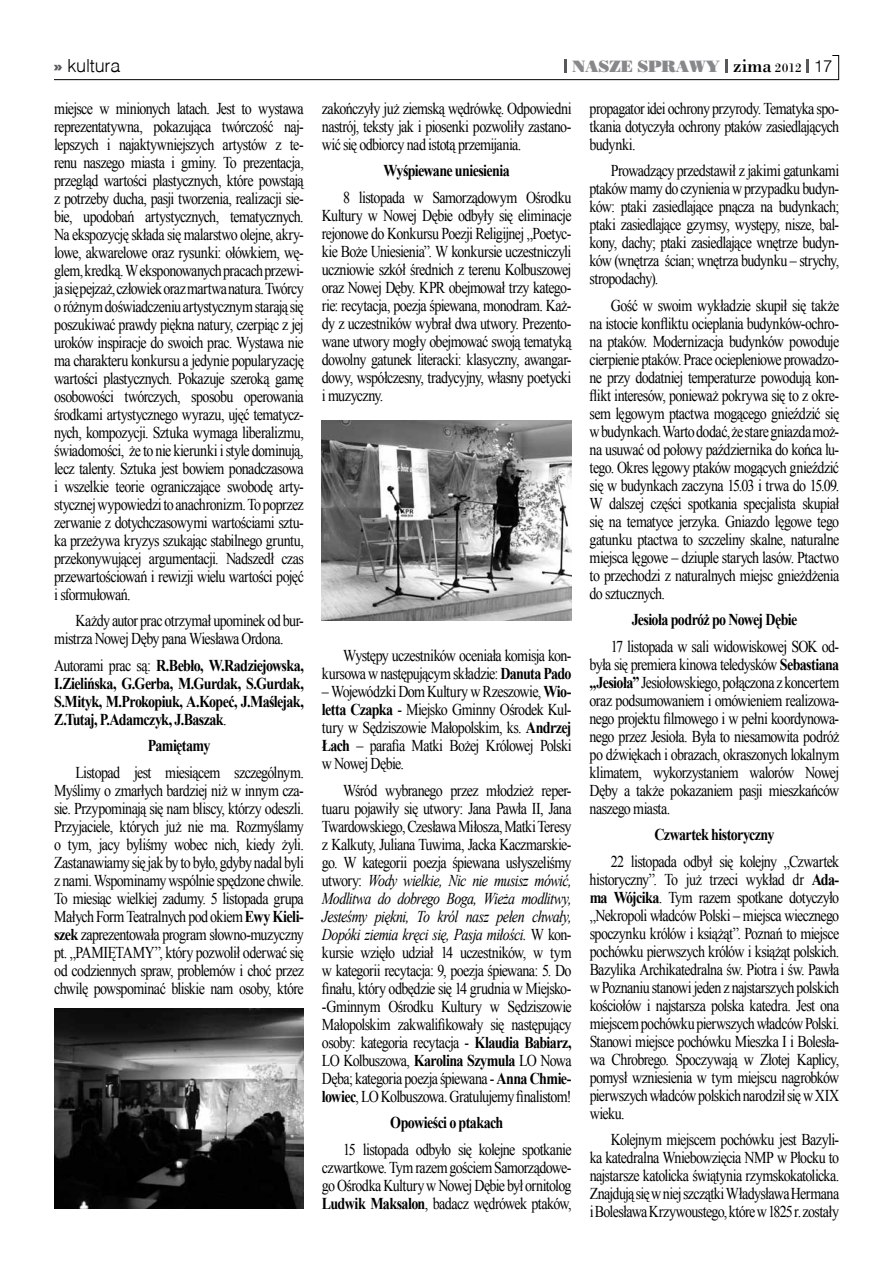
<style>
.page{position:relative;width:893px;height:1263px;background:#fff}
.page>*{position:absolute;margin:0;border:0;box-sizing:border-box;transform-origin:0 0}
.t1{font:300 18px "Switzerland";letter-spacing:-.01em;color:#000}
.t2{font:16.5px/18px "Times New Roman";letter-spacing:-.045em;color:#000;text-align:justify;scale:.85 1}
.t3{font:700 16.5px/18px "Times New Roman";letter-spacing:-.045em;color:#000;text-align:justify;scale:.85 1}
.t4{font:16.5px "Bodnoff";letter-spacing:-.02em;color:#87888a}
.s1{font-family:"Switzerland Inserat";font-weight:400;font-size:19.5px;color:#58585a}
.s2{font-family:"Bodoni PL";font-size:18px;color:#000}
.s3{font-family:"Bodoni PL";font-size:12px;color:#000}
.s4{font-family:"Switzerland";font-weight:300;color:#000}
.s5{font-weight:400}
.s6{font-weight:700}
.s7{font-style:italic}
</style>
<div class="page">
<svg style="left:54px;top:55px;width:785px;height:25px"></svg>
<img style="left:322px;top:420px;width:249px;height:201px">
<img style="left:54px;top:1008px;width:250px;height:201px">
<p class="t1" style="left:53px;top:55px;width:69px"><span class="s1">»</span> kultura</p>
<p class="t4" style="left:572px;top:57px;width:261px">NASZE SPRAWY <span class="s2">zima</span> <span class="s3">2012</span> <span class="s4">17</span></p>
<p class="t2" style="left:54px;top:99px;width:295px">miejsce w minionych latach. Jest to wystawa reprezentatywna, pokazująca twórczość naj&shy;lepszych i najaktywniejszych artystów z te&shy;renu naszego miasta i gminy. To prezentacja, przegląd wartości plastycznych, które powstają z potrzeby ducha, pasji tworzenia, realizacji sie&shy;bie, upodobań artystycznych, tematycznych.<br>Na ekspozycję składa się malarstwo olejne, akry&shy;lowe, akwarelowe oraz rysunki: ołówkiem, wę&shy;glem, kredką. W eksponowanych pracach przewi&shy;ja się pejzaż, człowiek oraz martwa natura. Twórcy o różnym doświadczeniu artystycznym starają się poszukiwać prawdy piękna natury, czerpiąc z jej uroków inspiracje do swoich prac. Wystawa nie ma charakteru konkursu a jedynie popularyzację wartości plastycznych. Pokazuje szeroką gamę osobowości twórczych, sposobu operowania środkami artystycznego wyrazu, ujęć tematycz&shy;nych, kompozycji. Sztuka wymaga liberalizmu, świadomości, że to nie kierunki i style dominują, lecz talenty. Sztuka jest bowiem ponadczasowa i wszelkie teorie ograniczające swobodę arty&shy;stycznej wypowiedzi to anachronizm. To poprzez zerwanie z dotychczasowymi wartościami sztu&shy;ka przeżywa kryzys szukając stabilnego gruntu, przekonywującej argumentacji. Nadszedł czas przewartościowań i rewizji wielu wartości pojęć i sformułowań.</p>
<p class="t2" style="left:54px;top:611px;width:295px;text-indent:21px">Każdy autor prac otrzymał upominek od bur&shy;mistrza Nowej Dęby pana Wiesława Ordona.</p>
<p class="t3" style="left:54px;top:656px;width:295px"><span class="s5">Autorami prac są:</span> R.Bebło, W.Radziejowska, I.Zielińska, G.Gerba, M.Gurdak, S.Gurdak, S.Mityk, M.Prokopiuk, A.Kopeć, J.Maślejak, Z.Tutaj, P.Adamczyk, J.Baszak<span class="s5">.</span></p>
<p class="t3" style="left:148px;top:736px;width:75px">Pamiętamy</p>
<p class="t2" style="left:54px;top:763px;width:295px;text-indent:21px">Listopad jest miesiącem szczególnym.<br>Myślimy o zmarłych bardziej niż w innym cza&shy;sie. Przypominają się nam bliscy, którzy odeszli.<br>Przyjaciele, których już nie ma. Rozmyślamy o tym, jacy byliśmy wobec nich, kiedy żyli.<br>Zastanawiamy się jak by to było, gdyby nadal byli z nami. Wspominamy wspólnie spędzone chwile.<br>To miesiąc wielkiej zadumy. 5 listopada grupa Małych Form Teatralnych pod okiem <span class="s6">Ewy Kieli&shy;szek</span> zaprezentowała program słowno-muzyczny pt. „PAMIĘTAMY”, który pozwolił oderwać się od codziennych spraw, problemów i choć przez chwilę powspominać bliskie nam osoby, które</p>
<p class="t2" style="left:322px;top:99px;width:295px">zakończyły już ziemską wędrówkę. Odpowiedni nastrój, teksty jak i piosenki pozwoliły zastano&shy;wić się odbiorcy nad istotą przemijania.</p>
<p class="t3" style="left:384px;top:161px;width:150px">Wyśpiewane uniesienia</p>
<p class="t2" style="left:322px;top:188px;width:295px;text-indent:21px">8 listopada w Samorządowym Ośrodku Kultury w Nowej Dębie odbyły się eliminacje rejonowe do Konkursu Poezji Religijnej „Poetyc&shy;kie Boże Uniesienia”. W konkursie uczestniczyli uczniowie szkół średnich z terenu Kolbuszowej oraz Nowej Dęby. KPR obejmował trzy katego&shy;rie: recytacja, poezja śpiewana, monodram. Każ&shy;dy z uczestników wybrał dwa utwory. Prezento&shy;wane utwory mogły obejmować swoją tematyką dowolny gatunek literacki: klasyczny, awangar&shy;dowy, współczesny, tradycyjny, własny poetycki i muzyczny.</p>
<p class="t2" style="left:590px;top:99px;width:295px">propagator idei ochrony przyrody. Tematyka spo&shy;tkania dotyczyła ochrony ptaków zasiedlających budynki.</p>
<p class="t2" style="left:590px;top:161px;width:295px;text-indent:21px">Prowadzący przedstawił z jakimi gatunkami ptaków mamy do czynienia w przypadku budyn&shy;ków: ptaki zasiedlające pnącza na budynkach; ptaki zasiedlające gzymsy, występy, nisze, bal&shy;kony, dachy; ptaki zasiedlające wnętrze budyn&shy;ków (wnętrza ścian; wnętrza budynku – strychy, stropodachy).</p>
<p class="t2" style="left:590px;top:296px;width:295px;text-indent:21px">Gość w swoim wykładzie skupił się także na istocie konfliktu ocieplania budynków-ochro&shy;na ptaków. Modernizacja budynków powoduje cierpienie ptaków. Prace ociepleniowe prowadzo&shy;ne przy dodatniej temperaturze powodują kon&shy;flikt interesów, ponieważ pokrywa się to z okre&shy;sem lęgowym ptactwa mogącego gnieździć się w budynkach. Warto dodać, że stare gniazda moż&shy;na usuwać od połowy października do końca lu&shy;tego. Okres lęgowy ptaków mogących gnieździć się w budynkach zaczyna 15.03 i trwa do 15.09.<br>W dalszej części spotkania specjalista skupiał się na tematyce jerzyka. Gniazdo lęgowe tego gatunku ptactwa to szczeliny skalne, naturalne miejsca lęgowe – dziuple starych lasów. Ptactwo to przechodzi z naturalnych miejsc gnieżdżenia do sztucznych.</p>
<p class="t3" style="left:632px;top:610px;width:196px">Jesioła podróż po Nowej Dębie</p>
<p class="t2" style="left:590px;top:637px;width:295px;text-indent:21px">17 listopada w sali widowiskowej SOK od&shy;była się premiera kinowa teledysków <span class="s6">Sebastiana „Jesioła”</span> Jesiołowskiego, połączona z koncertem oraz podsumowaniem i omówieniem realizowa&shy;nego projektu filmowego i w pełni koordynowa&shy;nego przez Jesioła. Była to niesamowita podróż po dźwiękach i obrazach, okraszonych lokalnym klimatem, wykorzystaniem walorów Nowej Dęby a także pokazaniem pasji mieszkańców naszego miasta.</p>
<p class="t3" style="left:654px;top:825px;width:143px">Czwartek historyczny</p>
<p class="t2" style="left:590px;top:852px;width:295px;text-indent:21px">22 listopada odbył się kolejny „Czwartek historyczny”. To już trzeci wykład dr <span class="s6">Ada&shy;ma Wójcika</span>. Tym razem spotkane dotyczyło „Nekropoli władców Polski – miejsca wiecznego spoczynku królów i książąt”. Poznań to miejsce pochówku pierwszych królów i książąt polskich.<br>Bazylika Archikatedralna św. Piotra i św. Pawła w Poznaniu stanowi jeden z najstarszych polskich kościołów i najstarsza polska katedra. Jest ona miejscem pochówku pierwszych władców Polski.<br>Stanowi miejsce pochówku Mieszka I i Bolesła&shy;wa Chrobrego. Spoczywają w Złotej Kaplicy, pomysł wzniesienia w tym miejscu nagrobków pierwszych władców polskich narodził się w XIX wieku.</p>
<p class="t2" style="left:590px;top:1130px;width:295px;text-indent:21px">Kolejnym miejscem pochówku jest Bazyli&shy;ka katedralna Wniebowzięcia NMP w Płocku to najstarsze katolicka świątynia rzymskokatolicka.<br>Znajdują się w niej szczątki Władysława Hermana i Bolesława Krzywoustego, które w 1825 r. zostały</p>
<p class="t2" style="left:322px;top:646px;width:295px;text-align:right">Występy uczestników oceniała komisja kon&shy;kursowa w następującym składzie: <span class="s6">Danuta Pado</span></p>
<p class="t2" style="left:322px;top:682px;width:295px">– Wojewódzki Dom Kultury w Rzeszowie, <span class="s6">Wio&shy;letta Czapka</span> - Miejsko Gminny Ośrodek Kul&shy;tury w Sędziszowie Małopolskim, ks. <span class="s6">Andrzej Łach</span> – parafia Matki Bożej Królowej Polski w Nowej Dębie.</p>
<p class="t2" style="left:322px;top:781px;width:295px;text-indent:21px">Wśród wybranego przez młodzież reper&shy;tuaru pojawiły się utwory: Jana Pawła II, Jana Twardowskiego, Czesława Miłosza, Matki Teresy z Kalkuty, Juliana Tuwima, Jacka Kaczmarskie&shy;go. W kategorii poezja śpiewana usłyszeliśmy utwory: <span class="s7">Wody wielkie, Nic nie musisz mówić, Modlitwa do dobrego Boga, Wieża modlitwy, Jesteśmy piękni, To król nasz pełen chwały, Dopóki ziemia kręci się, Pasja miłości.</span> W kon&shy;kursie wzięło udział 14 uczestników, w tym w kategorii recytacja: 9, poezja śpiewana: 5. Do finału, który odbędzie się 14 grudnia w Miejsko--Gminnym Ośrodku Kultury w Sędziszowie Małopolskim zakwalifikowały się następujący osoby: kategoria recytacja - <span class="s6">Klaudia Babiarz, </span>LO Kolbuszowa, <span class="s6">Karolina Szymula</span> LO Nowa Dęba; kategoria poezja śpiewana - <span class="s6">Anna Chmie&shy;lowiec</span>, LO Kolbuszowa. Gratulujemy finalistom!</p>
<p class="t3" style="left:390px;top:1113px;width:134px">Opowieści o ptakach</p>
<p class="t2" style="left:322px;top:1140px;width:295px;text-indent:21px">15 listopada odbyło się kolejne spotkanie czwartkowe. Tym razem gościem Samorządowe&shy;go Ośrodka Kultury w Nowej Dębie był ornitolog <span class="s6">Ludwik Maksalon</span>, badacz wędrówek ptaków,</p>
</div>
